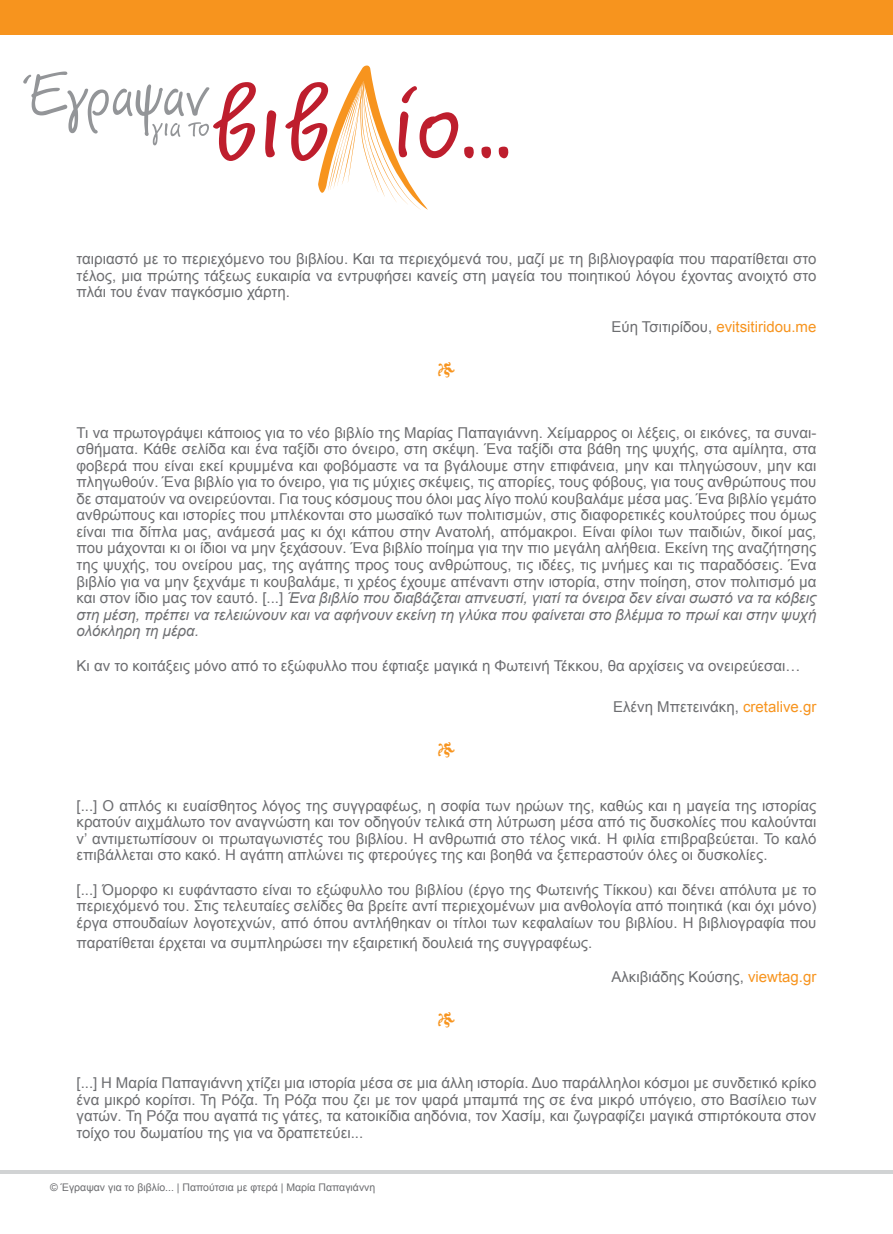
<style>
.page{position:relative;width:893px;height:1234px;background:#fff}
.page>*{position:absolute;margin:0;border:0;box-sizing:border-box;transform-origin:0 0}
.t1{font:21px "IM FELL FLOWERS 2";color:#f7941e}
.t2{font:15px/16.5px "Arial";color:#6d6e71;text-align:justify}
.t3{font:15px "Arial";color:#f7941e}
.t4{font:10.5px "Arial";color:#6d6e71}
.s1{color:#6d6e71}
.s2{font-style:italic}
.s3{color:#f7941e}
</style>
<div class="page">
<div style="left:0;top:0;width:893px;height:34px;background:#f7941e"></div>
<hr style="left:0;top:1169px;width:893px;height:3px;background:#d1d3d4">
<svg style="left:23px;top:71px;width:233px;height:90px"></svg>
<svg style="left:265px;top:110px;width:11px;height:47px"></svg>
<svg style="left:285px;top:65px;width:173px;height:145px"></svg>
<svg style="left:464px;top:147px;width:10px;height:11px"></svg>
<svg style="left:481px;top:147px;width:10px;height:11px"></svg>
<svg style="left:499px;top:147px;width:9px;height:11px"></svg>
<p class="t2" style="left:77px;top:251px;width:741px">ταιριαστό με το περιεχόμενο του βιβλίου. Και τα περιεχόμενά του, μαζί με τη βιβλιογραφία που παρατίθεται στο τέλος, μια πρώτης τάξεως ευκαιρία να εντρυφήσει κανείς στη μαγεία του ποιητικού λόγου έχοντας ανοιχτό στο πλάι του έναν παγκόσμιο χάρτη.</p>
<p class="t3" style="left:611px;top:316px;width:206px"><span class="s1">Εύη Τσιτιρίδου,</span> evitsitiridou.me</p>
<h1 class="t1" style="left:438px;top:357px;width:19px">J</h1>
<p class="t2" style="left:77px;top:424px;width:741px">Τι να πρωτογράψει κάποιος για το νέο βιβλίο της Μαρίας Παπαγιάννη. Χείμαρρος οι λέξεις, οι εικόνες, τα συναι&shy;σθήματα. Κάθε σελίδα και ένα ταξίδι στο όνειρο, στη σκέψη. Ένα ταξίδι στα βάθη της ψυχής, στα αμίλητα, στα φοβερά που είναι εκεί κρυμμένα και φοβόμαστε να τα βγάλουμε στην επιφάνεια, μην και πληγώσουν, μην και πληγωθούν. Ένα βιβλίο για το όνειρο, για τις μύχιες σκέψεις, τις απορίες, τους φόβους, για τους ανθρώπους που δε σταματούν να ονειρεύονται. Για τους κόσμους που όλοι μας λίγο πολύ κουβαλάμε μέσα μας. Ένα βιβλίο γεμάτο ανθρώπους και ιστορίες που μπλέκονται στο μωσαϊκό των πολιτισμών, στις διαφορετικές κουλτούρες που όμως είναι πια δίπλα μας, ανάμεσά μας κι όχι κάπου στην Ανατολή, απόμακροι. Είναι φίλοι των παιδιών, δικοί μας, που μάχονται κι οι ίδιοι να μην ξεχάσουν. Ένα βιβλίο ποίημα για την πιο μεγάλη αλήθεια. Εκείνη της αναζήτησης της ψυχής, του ονείρου μας, της αγάπης προς τους ανθρώπους, τις ιδέες, τις μνήμες και τις παραδόσεις. Ένα βιβλίο για να μην ξεχνάμε τι κουβαλάμε, τι χρέος έχουμε απέναντι στην ιστορία, στην ποίηση, στον πολιτισμό μα και στον ίδιο μας τον εαυτό. [...] <span class="s2">Ένα βιβλίο που διαβάζεται απνευστί, γιατί τα όνειρα δεν είναι σωστό να τα κόβεις στη μέση, πρέπει να τελειώνουν και να αφήνουν εκείνη τη γλύκα που φαίνεται στο βλέμμα το πρωί και στην ψυχή ολόκληρη τη μέρα.</span></p>
<p class="t2" style="left:77px;top:657px;width:725px">Κι αν το κοιτάξεις μόνο από το εξώφυλλο που έφτιαξε μαγικά η Φωτεινή Τέκκου, θα αρχίσεις να ονειρεύεσαι…</p>
<p class="t2" style="left:613px;top:698px;width:205px">Ελένη Μπετεινάκη, <span class="s3">cretalive.gr</span></p>
<h1 class="t1" style="left:438px;top:736px;width:19px">J</h1>
<p class="t2" style="left:77px;top:797px;width:741px">[...] Ο απλός κι ευαίσθητος λόγος της συγγραφέως, η σοφία των ηρώων της, καθώς και η μαγεία της ιστορίας κρατούν αιχμάλωτο τον αναγνώστη και τον οδηγούν τελικά στη λύτρωση μέσα από τις δυσκολίες που καλούνται ν’ αντιμετωπίσουν οι πρωταγωνιστές του βιβλίου. Η ανθρωπιά στο τέλος νικά. Η φιλία επιβραβεύεται. Το καλό επιβάλλεται στο κακό. Η αγάπη απλώνει τις φτερούγες της και βοηθά να ξεπεραστούν όλες οι δυσκολίες.</p>
<p class="t2" style="left:77px;top:881px;width:741px">[...] Όμορφο κι ευφάνταστο είναι το εξώφυλλο του βιβλίου (έργο της Φωτεινής Τίκκου) και δένει απόλυτα με το περιεχόμενό του. Στις τελευταίες σελίδες θα βρείτε αντί περιεχομένων μια ανθολογία από ποιητικά (και όχι μόνο) έργα σπουδαίων λογοτεχνών, από όπου αντλήθηκαν οι τίτλοι των κεφαλαίων του βιβλίου. Η βιβλιογραφία που</p>
<p class="t2" style="left:77px;top:934px;width:517px">παρατίθεται έρχεται να συμπληρώσει την εξαιρετική δουλειά της συγγραφέως.</p>
<p class="t2" style="left:611px;top:968px;width:206px">Αλκιβιάδης Κούσης, <span class="s3">viewtag.gr</span></p>
<h1 class="t1" style="left:438px;top:1007px;width:19px">J</h1>
<p class="t2" style="left:77px;top:1074px;width:741px">[...] Η Μαρία Παπαγιάννη χτίζει μια ιστορία μέσα σε μια άλλη ιστορία. Δυο παράλληλοι κόσμοι με συνδετικό κρίκο ένα μικρό κορίτσι. Τη Ρόζα. Τη Ρόζα που ζει με τον ψαρά μπαμπά της σε ένα μικρό υπόγειο, στο Βασίλειο των γατών. Τη Ρόζα που αγαπά τις γάτες, τα κατοικίδια αηδόνια, τον Χασίμ, και ζωγραφίζει μαγικά σπιρτόκουτα στον τοίχο του δωματίου της για να δραπετεύει...</p>
<p class="t4" style="left:50px;top:1180px;width:327px">© Έγραψαν για το βιβλίο... | Παπούτσια με φτερά | Μαρία Παπαγιάννη</p>
</div>
